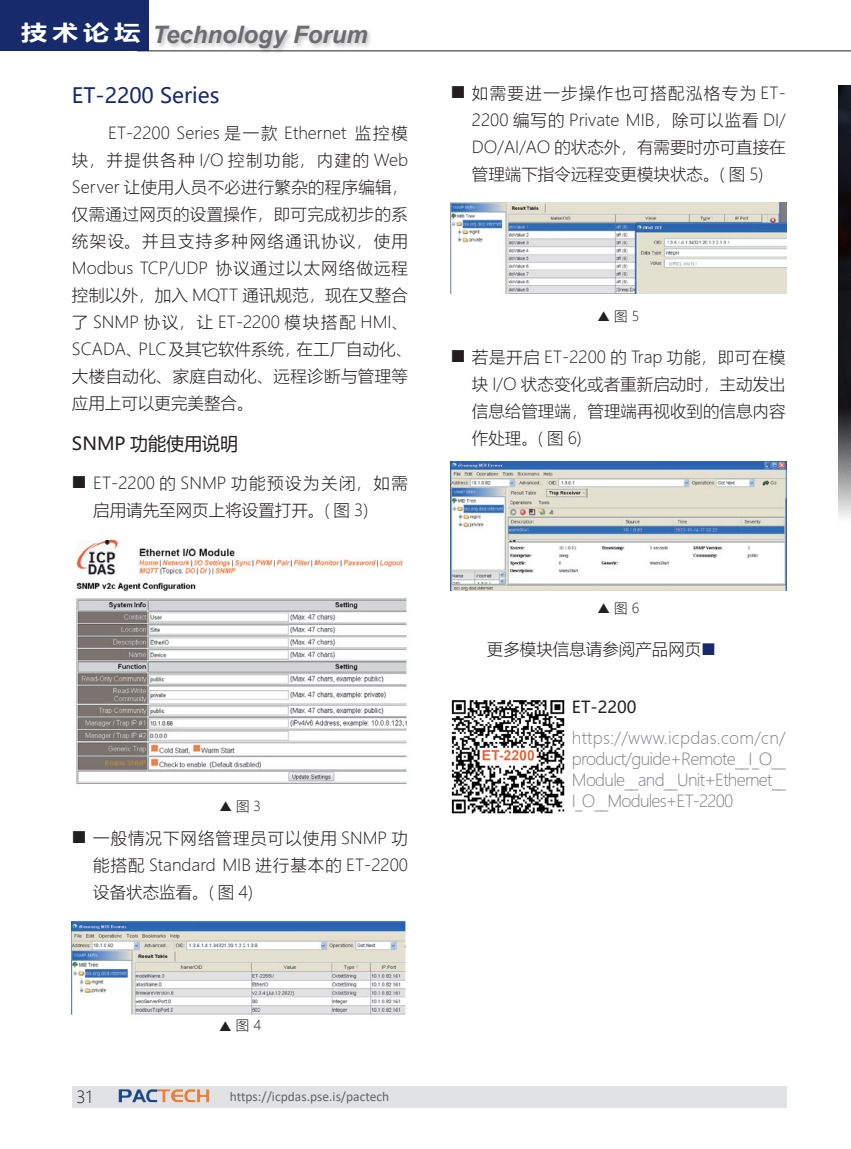
<style>
.page{position:relative;width:851px;height:1149px;background:#fff}
.page>*{position:absolute;margin:0;border:0;box-sizing:border-box;transform-origin:0 0}
.t1{font:italic 700 24px "Arial";color:#6c6d70}
.t2{font:21px "Microsoft Ya Hei";color:#172a6c}
.t3{font:18px "Microsoft Ya Hei";color:#231f20}
.t4{font:300 16.5px/27px "Microsoft Ya Hei";color:#231f20;text-align:justify}
.t5{font:300 16.5px/21px "Microsoft Ya Hei";letter-spacing:-.045em;color:#808285;text-align:justify}
.t6{font:16.5px "Microsoft Ya Hei";color:#231f20}
.t7{font:13.5px "Calibri";color:#636366}
.t8{font:300 13.5px "Microsoft Ya Hei";color:#231f20}
.s1{color:#172a6c}
</style>
<div class="page">
<div style="left:0;top:0;width:149px;height:51px;background:#172a6c"></div>
<div style="left:153px;top:24px;width:220px;height:31px;background:#231f20;opacity:.3"></div>
<hr style="left:137px;top:51px;width:713px;height:1px;background:#231f20">
<div style="left:72px;top:1085px;width:715px;height:22px;background:#e1e2e4"></div>
<img style="left:115px;top:1085px;width:97px;height:18px">
<img style="left:76px;top:540px;width:331px;height:244px">
<img style="left:71px;top:921px;width:335px;height:94px">
<img style="left:450px;top:203px;width:336px;height:90px">
<img style="left:450px;top:461px;width:336px;height:129px">
<img style="left:451px;top:700px;width:114px;height:114px">
<img style="left:838px;top:86px;width:12px;height:432px">
<h1 class="t1" style="left:21px;top:19px;width:348px"><sup>技术论坛</sup> Technology Forum</h1>
<p class="t2" style="left:72px;top:81px;width:149px">ET-2200 Series</p>
<p class="t4" style="left:72px;top:119px;width:342px;text-align:left;text-indent:36px">ET-2200 Series 是一款 Ethernet 监控模块，并提供各种 I/O 控制功能，内建的 Web<br>Server 让使用人员不必进行繁杂的程序编辑，仅需通过网页的设置操作，即可完成初步的系统架设。并且支持多种网络通讯协议，使用<br>Modbus TCP/UDP 协议通过以太网络做远程控制以外，加入 MQTT 通讯规范，现在又整合了 SNMP 协议，让 ET-2200 模块搭配 HMI、<br>SCADA、PLC及其它软件系统，在工厂自动化、大楼自动化、家庭自动化、远程诊断与管理等应用上可以更完美整合。</p>
<p class="t3" style="left:72px;top:431px;width:168px">SNMP 功能使用说明</p>
<p class="t4" style="left:93px;top:469px;width:316px">ET-2200 的 SNMP 功能预设为关闭，如需启用请先至网页上将设置打开。( 图 3)</p>
<p class="t8" style="left:236px;top:796px;width:27px">图 3</p>
<p class="t4" style="left:93px;top:823px;width:316px">一般情况下网络管理员可以使用 SNMP 功能搭配 Standard MIB 进行基本的 ET-2200设备状态监看。( 图 4)</p>
<p class="t8" style="left:236px;top:1016px;width:27px">图 4</p>
<p class="t4" style="left:77px;top:1082px;width:17px">31</p>
<p class="t7" style="left:230px;top:1086px;width:161px">https://icpdas.pse.is/pactech</p>
<p class="t4" style="left:472px;top:79px;width:315px">如需要进一步操作也可搭配泓格专为 ET-2200 编写的 Private MIB，除可以监看 DI/ DO/AI/AO 的状态外，有需要时亦可直接在管理端下指令远程变更模块状态。( 图 5)</p>
<p class="t8" style="left:614px;top:307px;width:27px">图 5</p>
<p class="t4" style="left:472px;top:343px;width:315px">若是开启 ET-2200 的 Trap 功能，即可在模块 I/O 状态变化或者重新启动时，主动发出信息给管理端，管理端再视收到的信息内容作处理。( 图 6)</p>
<p class="t8" style="left:614px;top:599px;width:27px">图 6</p>
<p class="t4" style="left:486px;top:634px;width:230px">更多模块信息请参阅产品网页<span class="s1">■</span></p>
<p class="t6" style="left:572px;top:695px;width:66px">ET-2200</p>
<p class="t5" style="left:572px;top:727px;width:215px">https://www.icpdas.com/cn/ product/guide+Remote__I_O__ Module__and__Unit+Ethernet__ I_O__Modules+ET-2200</p>
</div>
